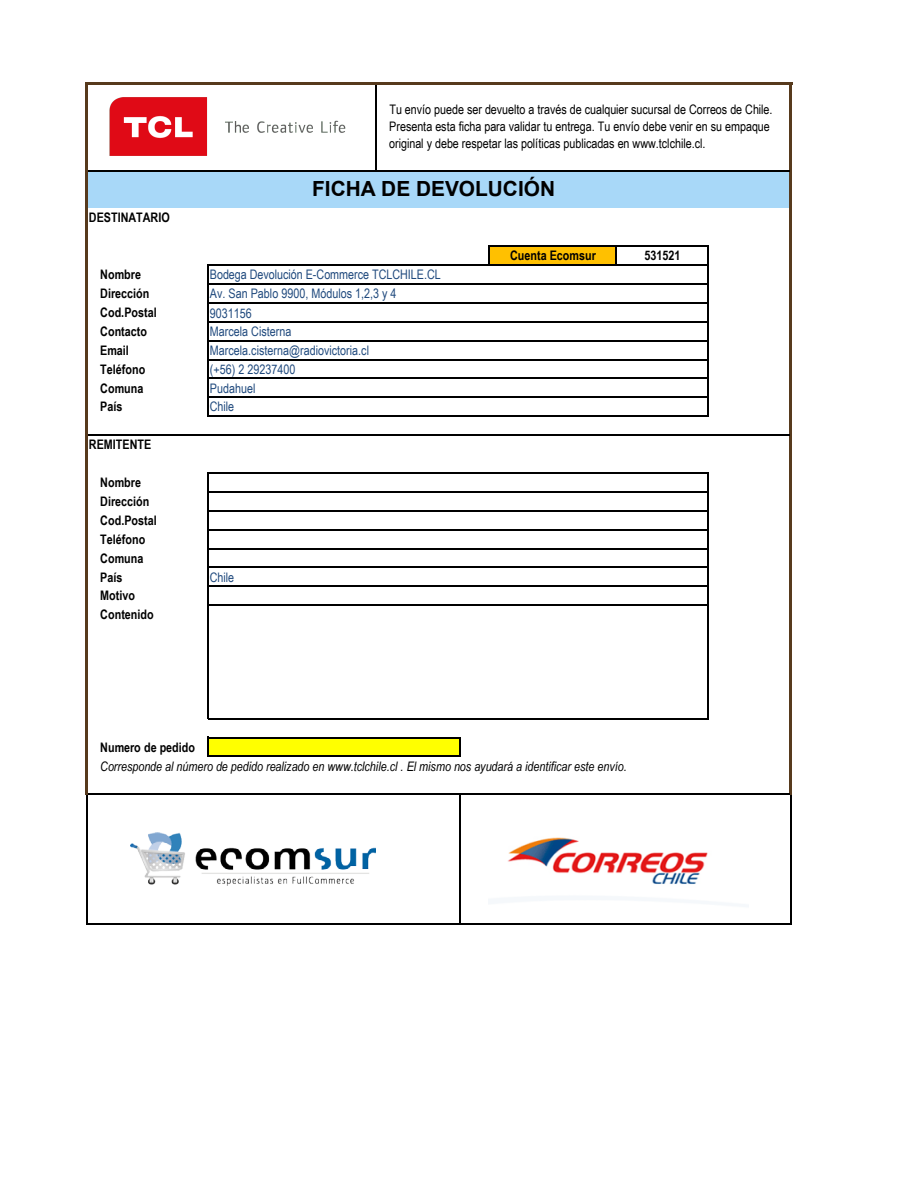
<style>
.page{position:relative;width:918px;height:1188px;background:#fff}
.page>*{position:absolute;margin:0;border:0;box-sizing:border-box;transform-origin:0 0}
.t1{font:700 20.85px "Arial";color:#000}
.t2{font:13.2px/16.5px "Arial Narrow";letter-spacing:-.005em;color:#000}
.t3{font:700 13.2px/18.9px "Arial Narrow";color:#000}
.t4{font:13.2px/18.9px "Arial Narrow";color:#1f497d}
.t5{font:italic 13.2px "Arial Narrow";letter-spacing:-.005em;color:#000}
</style>
<div class="page">
<div style="left:87px;top:170px;width:704px;height:38px;background:#a8d8f8"></div>
<div style="left:489px;top:246px;width:127px;height:19px;background:#ffc000"></div>
<div style="left:208px;top:737px;width:252px;height:20px;background:#ff0"></div>
<hr style="left:207px;top:264px;width:1px;height:153px;background:#000">
<hr style="left:707px;top:247px;width:2px;height:170px;background:#000">
<hr style="left:207px;top:472px;width:1px;height:247px;background:#000">
<hr style="left:85px;top:82px;width:3px;height:713px;background:#573a1d">
<svg style="left:459px;top:738px;width:1px;height:18px"></svg>
<hr style="left:790px;top:85px;width:2px;height:710px;background:#573a1d">
<hr style="left:86px;top:795px;width:1px;height:129px;background:#000">
<hr style="left:375px;top:85px;width:1px;height:86px;background:#000">
<hr style="left:790px;top:795px;width:2px;height:129px;background:#000">
<svg style="left:489px;top:246px;width:1px;height:18px"></svg>
<svg style="left:615px;top:247px;width:1px;height:17px"></svg>
<hr style="left:707px;top:474px;width:2px;height:245px;background:#000">
<svg style="left:207px;top:737px;width:1px;height:20px"></svg>
<hr style="left:459px;top:795px;width:1px;height:129px;background:#000">
<hr style="left:88px;top:82px;width:704px;height:3px;background:#573a1d">
<hr style="left:88px;top:170px;width:702px;height:1px;background:#000">
<hr style="left:490px;top:246px;width:219px;height:1px;background:#000">
<hr style="left:208px;top:264px;width:501px;height:2px;background:#000">
<hr style="left:208px;top:283px;width:501px;height:2px;background:#000">
<hr style="left:208px;top:302px;width:501px;height:1px;background:#000">
<hr style="left:208px;top:321px;width:501px;height:1px;background:#000">
<hr style="left:208px;top:340px;width:501px;height:1px;background:#000">
<hr style="left:208px;top:359px;width:501px;height:1px;background:#000">
<hr style="left:208px;top:378px;width:501px;height:1px;background:#000">
<hr style="left:208px;top:397px;width:501px;height:1px;background:#000">
<hr style="left:208px;top:416px;width:501px;height:1px;background:#000">
<hr style="left:88px;top:435px;width:702px;height:1px;background:#000">
<hr style="left:208px;top:472px;width:501px;height:2px;background:#000">
<hr style="left:208px;top:491px;width:501px;height:1px;background:#000">
<hr style="left:208px;top:510px;width:501px;height:1px;background:#000">
<hr style="left:208px;top:529px;width:501px;height:1px;background:#000">
<hr style="left:208px;top:548px;width:501px;height:1px;background:#000">
<hr style="left:208px;top:567px;width:501px;height:1px;background:#000">
<hr style="left:208px;top:586px;width:501px;height:1px;background:#000">
<hr style="left:208px;top:605px;width:501px;height:1px;background:#000">
<hr style="left:208px;top:718px;width:501px;height:1px;background:#000">
<hr style="left:208px;top:737px;width:252px;height:1px;background:#000">
<hr style="left:208px;top:756px;width:252px;height:1px;background:#000">
<hr style="left:88px;top:794px;width:702px;height:1px;background:#000">
<hr style="left:87px;top:923px;width:705px;height:1px;background:#000">
<img style="left:508px;top:837px;width:200px;height:47px">
<img style="left:130px;top:833px;width:246px;height:52px">
<img style="left:109px;top:97px;width:237px;height:59px">
<p class="t3" style="left:89px;top:208px;width:82px">DESTINATARIO</p>
<p class="t3" style="left:100px;top:264px;width:58px">Nombre<br>Dirección<br>Cod.Postal<br>Contacto<br>Email<br>Teléfono<br>Comuna<br>País</p>
<p class="t3" style="left:89px;top:435px;width:64px">REMITENTE</p>
<p class="t3" style="left:100px;top:472px;width:58px">Nombre<br>Dirección<br>Cod.Postal<br>Teléfono<br>Comuna<br>País<br>Motivo<br>Contenido</p>
<p class="t2" style="left:389px;top:101px;width:385px">Tu envío puede ser devuelto a través de cualquier sucursal de Correos de Chile.<br>Presenta esta ficha para validar tu entrega. Tu envío debe venir en su empaque original y debe respetar las políticas publicadas en www.tclchile.cl.</p>
<h1 class="t1" style="left:312px;top:174px;width:245px">FICHA DE DEVOLUCIÓN</h1>
<p class="t4" style="left:210px;top:265px;width:232px">Bodega Devolución E-Commerce TCLCHILE.CL<br>Av. San Pablo 9900, Módulos 1,2,3 y 4<br>9031156<br>Marcela Cisterna<br>Marcela.cisterna@radiovictoria.cl<br>(+56) 2 29237400<br>Pudahuel<br>Chile</p>
<p class="t4" style="left:210px;top:567px;width:26px">Chile</p>
<p class="t3" style="left:510px;top:246px;width:87px">Cuenta Ecomsur</p>
<p class="t3" style="left:645px;top:246px;width:37px">531521</p>
<p class="t3" style="left:100px;top:737px;width:96px">Numero de pedido</p>
<p class="t5" style="left:100px;top:757px;width:528px">Corresponde al número de pedido realizado en www.tclchile.cl . El mismo nos ayudará a identificar este envío.</p>
</div>
